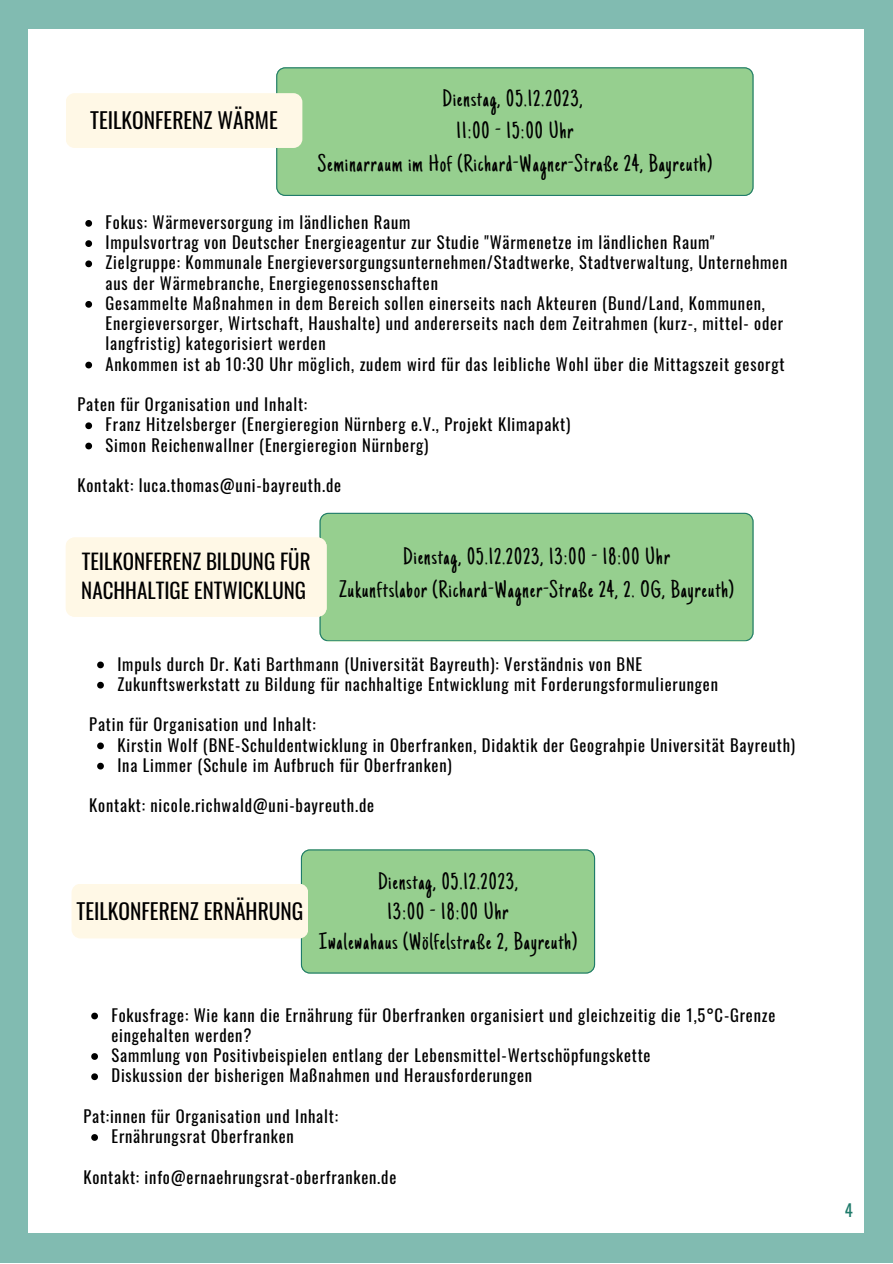
<style>
.page{position:relative;width:893px;height:1264px;background:#fff}
.page>*{position:absolute;margin:0;border:0;box-sizing:border-box;transform-origin:0 0}
.t1{font:24px "Just Another Hand";letter-spacing:.05em;color:#000}
.t2{font:21.45px "Oswald";color:#000}
.t3{font:21px/29.2px "Oswald";color:#000}
.t4{font:16.5px/20.2px "Oswald";letter-spacing:.05em;color:#000}
.t5{font:16.5px "Oswald";color:#1f7b6b}
</style>
<div class="page">
<div style="left:0;top:0;width:892px;height:1262px;background:#81bbb1"></div>
<div style="left:29px;top:30px;width:835px;height:1202px;background:#fff"></div>
<div style="left:301px;top:849px;width:294px;height:124px;background:#96cf8f"></div>
<div style="left:72px;top:883px;width:236px;height:55px;background:#fff8e6;border-radius:9px"></div>
<svg style="left:91px;top:1012px;width:7px;height:7px"></svg>
<svg style="left:91px;top:1053px;width:7px;height:6px"></svg>
<svg style="left:91px;top:1073px;width:7px;height:7px"></svg>
<svg style="left:91px;top:1134px;width:7px;height:6px"></svg>
<div style="left:319px;top:513px;width:434px;height:128px;background:#96cf8f"></div>
<div style="left:66px;top:537px;width:260px;height:79px;background:#fff8e6"></div>
<div style="left:276px;top:67px;width:477px;height:128px;background:#96cf8f"></div>
<svg style="left:85px;top:220px;width:7px;height:7px"></svg>
<svg style="left:85px;top:240px;width:7px;height:7px"></svg>
<svg style="left:85px;top:260px;width:7px;height:7px"></svg>
<svg style="left:85px;top:301px;width:7px;height:7px"></svg>
<svg style="left:85px;top:362px;width:7px;height:6px"></svg>
<svg style="left:85px;top:422px;width:7px;height:7px"></svg>
<svg style="left:85px;top:442px;width:7px;height:7px"></svg>
<svg style="left:97px;top:661px;width:7px;height:7px"></svg>
<svg style="left:97px;top:681px;width:7px;height:7px"></svg>
<svg style="left:97px;top:742px;width:7px;height:7px"></svg>
<svg style="left:97px;top:762px;width:7px;height:7px"></svg>
<div style="left:66px;top:93px;width:236px;height:55px;background:#fff8e6;border-radius:9px"></div>
<p class="t1" style="left:442px;top:89px;width:141px">Dienstag, 05.12.2023,</p>
<p class="t1" style="left:456px;top:121px;width:118px">11:00 - 15:00 Uhr</p>
<p class="t1" style="left:318px;top:154px;width:395px">Seminarraum im Hof (Richard-Wagner-Straße 24, Bayreuth)</p>
<p class="t4" style="left:106px;top:211px;width:306px">Fokus: Wärmeversorgung im ländlichen Raum</p>
<p class="t4" style="left:106px;top:232px;width:610px">Impulsvortrag von Deutscher Energieagentur zur Studie "Wärmenetze im ländlichen Raum"</p>
<p class="t4" style="left:106px;top:252px;width:683px">Zielgruppe: Kommunale Energieversorgungsunternehmen/Stadtwerke, Stadtverwaltung, Unternehmen aus der Wärmebranche, Energiegenossenschaften</p>
<p class="t4" style="left:106px;top:292px;width:679px">Gesammelte Maßnahmen in dem Bereich sollen einerseits nach Akteuren (Bund/Land, Kommunen,<br>Energieversorger, Wirtschaft, Haushalte) und andererseits nach dem Zeitrahmen (kurz-, mittel- oder langfristig) kategorisiert werden</p>
<p class="t4" style="left:106px;top:353px;width:680px">Ankommen ist ab 10:30 Uhr möglich, zudem wird für das leibliche Wohl über die Mittagszeit gesorgt</p>
<p class="t2" style="left:90px;top:103px;width:189px">TEILKONFERENZ WÄRME</p>
<p class="t4" style="left:77px;top:393px;width:231px">Paten für Organisation und Inhalt:</p>
<p class="t4" style="left:106px;top:414px;width:466px">Franz Hitzelsberger (Energieregion Nürnberg e.V., Projekt Klimapakt)</p>
<p class="t4" style="left:106px;top:434px;width:324px">Simon Reichenwallner (Energieregion Nürnberg)</p>
<p class="t4" style="left:77px;top:474px;width:265px">Kontakt: luca.thomas@uni-bayreuth.de</p>
<p class="t3" style="left:81px;top:546px;width:231px">TEILKONFERENZ BILDUNG FÜR<br>NACHHALTIGE ENTWICKLUNG</p>
<p class="t1" style="left:403px;top:547px;width:268px">Dienstag, 05.12.2023, 13:00 - 18:00 Uhr</p>
<p class="t1" style="left:339px;top:580px;width:396px">Zukunftslabor (Richard-Wagner-Straße 24, 2. OG, Bayreuth)</p>
<p class="t4" style="left:117px;top:653px;width:526px">Impuls durch Dr. Kati Barthmann (Universität Bayreuth): Verständnis von BNE</p>
<p class="t4" style="left:117px;top:673px;width:602px">Zukunftswerkstatt zu Bildung für nachhaltige Entwicklung mit Forderungsformulierungen</p>
<p class="t4" style="left:89px;top:713px;width:228px">Patin für Organisation und Inhalt:</p>
<p class="t4" style="left:117px;top:734px;width:679px">Kirstin Wolf (BNE-Schuldentwicklung in Oberfranken, Didaktik der Geograhpie Universität Bayreuth)</p>
<p class="t4" style="left:117px;top:754px;width:336px">Ina Limmer (Schule im Aufbruch für Oberfranken)</p>
<p class="t4" style="left:89px;top:794px;width:286px">Kontakt: nicole.richwald@uni-bayreuth.de</p>
<p class="t2" style="left:76px;top:894px;width:228px">TEILKONFERENZ ERNÄHRUNG</p>
<p class="t1" style="left:378px;top:871px;width:141px">Dienstag, 05.12.2023,</p>
<p class="t1" style="left:387px;top:902px;width:122px">13:00 - 18:00 Uhr</p>
<p class="t1" style="left:319px;top:932px;width:259px">Iwalewahaus (Wölfelstraße 2, Bayreuth)</p>
<p class="t4" style="left:111px;top:1004px;width:665px">Fokusfrage: Wie kann die Ernährung für Oberfranken organisiert und gleichzeitig die 1,5°C-Grenze eingehalten werden?</p>
<p class="t4" style="left:111px;top:1044px;width:540px">Sammlung von Positivbeispielen entlang der Lebensmittel-Wertschöpfungskette</p>
<p class="t4" style="left:111px;top:1064px;width:422px">Diskussion der bisherigen Maßnahmen und Herausforderungen</p>
<p class="t4" style="left:83px;top:1105px;width:256px">Pat:innen für Organisation und Inhalt:</p>
<p class="t4" style="left:111px;top:1125px;width:184px">Ernährungsrat Oberfranken</p>
<p class="t4" style="left:83px;top:1165px;width:314px">Kontakt: info@ernaehrungsrat-oberfranken.de</p>
<p class="t5" style="left:844px;top:1196px;width:9px">4</p>
</div>
